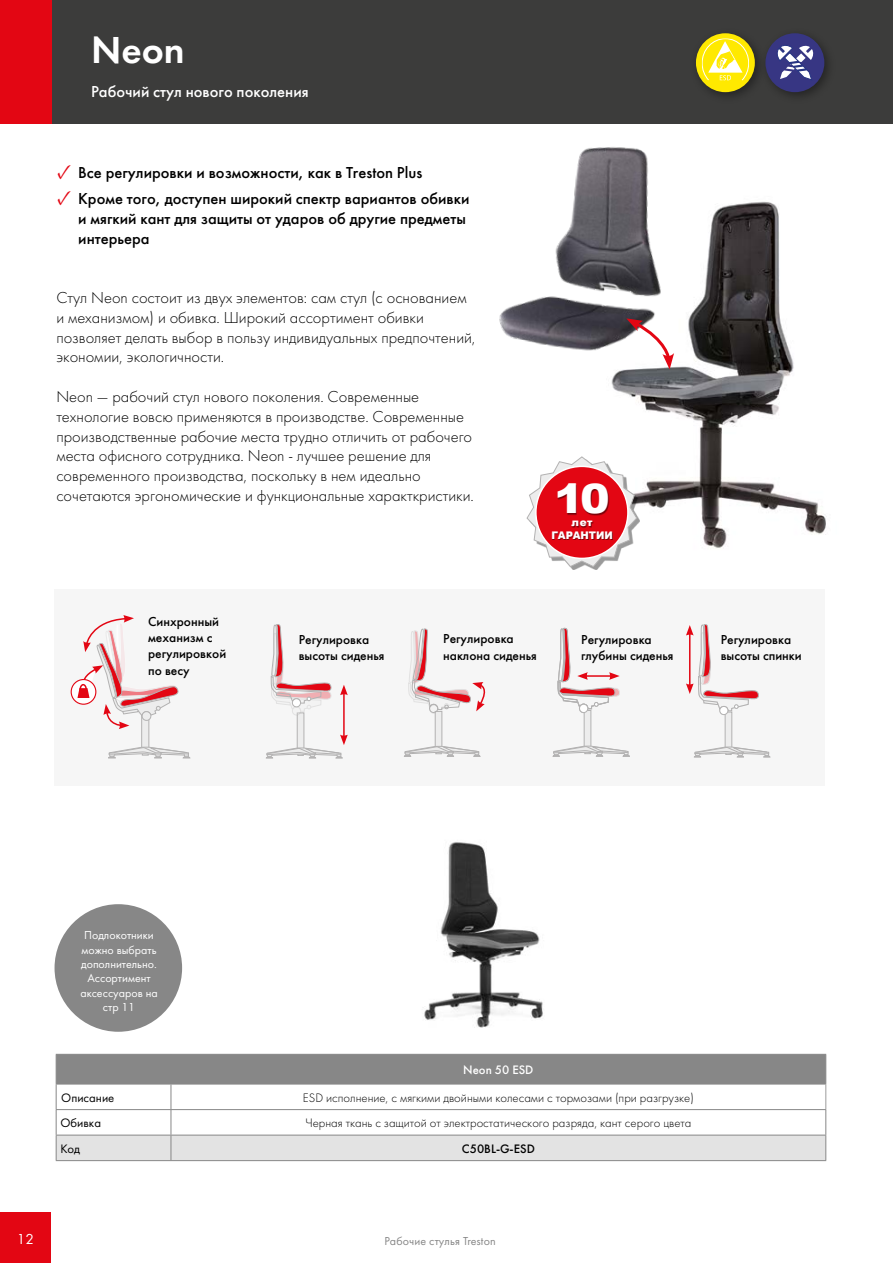
<style>
.page{position:relative;width:893px;height:1263px;background:#fff}
.page>*{position:absolute;margin:0;border:0;box-sizing:border-box;transform-origin:0 0}
.t1{font:900 40.5px "Arial";color:#fff;scale:1.1 1}
.t2{font:39px "Futura Demi";color:#fff}
.t3{font:300 16.5px/19.8px "Futura";color:#000}
.t4{font:500 16.5px/19.8px "Futura";color:#000}
.t5{font:500 16.5px "Futura";color:#fff}
.t6{font:15px "Futura";color:#fff}
.t7{font:500 13.5px/16.2px "Futura";color:#000}
.t8{font:300 12.75px "Futura";color:#000}
.t9{font:12.75px "Futura";color:#000}
.t10{font:500 12.75px "Futura";color:#000}
.t11{font:500 12.75px "Futura";color:#fff}
.t12{font:12px/14.4px "Futura";color:#fff;text-align:center}
.t13{font:12px "Futura";letter-spacing:.01em;color:#878787}
.t14{font:900 10.5px/12.6px "Arial";letter-spacing:-.01em;color:#fff;text-align:center}
.s1{font-family:"Minion Pro";font-weight:700;font-size:21px;color:#e30613}
</style>
<div class="page">
<div style="left:0;top:0;width:893px;height:123px;background:#3c3c3b"></div>
<div style="left:0;top:0;width:51px;height:124px;background:#e30613"></div>
<img style="left:424px;top:842px;width:119px;height:186px">
<img style="left:611px;top:201px;width:216px;height:347px">
<img style="left:499px;top:147px;width:178px;height:214px">
<svg style="left:626px;top:318px;width:48px;height:51px"></svg>
<div style="left:54px;top:589px;width:771px;height:196px;background:#f6f6f6"></div>
<svg style="left:266px;top:624px;width:82px;height:134px"></svg>
<svg style="left:686px;top:624px;width:85px;height:133px"></svg>
<svg style="left:404px;top:628px;width:82px;height:129px"></svg>
<svg style="left:552px;top:627px;width:78px;height:130px"></svg>
<div style="left:71px;top:679px;width:25px;height:26px;border:1px solid #e30613;border-radius:50%"></div>
<svg style="left:73px;top:615px;width:118px;height:143px"></svg>
<div style="left:79px;top:684px;width:8px;height:11px;border:2px solid #e30613;border-radius:50%"></div>
<div style="left:760px;top:27px;width:76px;height:77px;background:#000;opacity:.4"></div>
<div style="left:765px;top:33px;width:59px;height:59px;background:#373683;border-radius:50%"></div>
<svg style="left:777px;top:45px;width:37px;height:35px"></svg>
<div style="left:690px;top:27px;width:77px;height:77px;background:#000;opacity:.4"></div>
<div style="left:696px;top:33px;width:59px;height:59px;background:#ffe900;border-radius:50%"></div>
<svg style="left:702px;top:38px;width:47px;height:43px"></svg>
<div style="left:0;top:1212px;width:51px;height:51px;background:#e30613"></div>
<div style="left:55px;top:904px;width:127px;height:128px;background:#878787;border-radius:50%"></div>
<hr style="left:56px;top:1160px;width:115px;height:1px;background:#878787">
<hr style="left:171px;top:1160px;width:655px;height:1px;background:#878787">
<svg style="left:56px;top:1054px;width:770px;height:106px"></svg>
<div style="left:529px;top:459px;width:111px;height:111px;background:#000;opacity:.4"></div>
<svg style="left:526px;top:456px;width:112px;height:111px"></svg>
<div style="left:536px;top:466px;width:92px;height:92px;background:#e30613;border-radius:50%"></div>
<div style="left:553px;top:485px;width:60px;height:55px;background:#000;opacity:.46"></div>
<div style="left:535px;top:466px;width:94px;height:93px;border:2px solid #fff;border-radius:50%"></div>
<h2 class="t2" style="left:91px;top:26px;width:95px">Neon</h2>
<p class="t5" style="left:91px;top:82px;width:219px">Рабочий стул нового поколения</p>
<p class="t4" style="left:57px;top:163px;width:367px"><span class="s1">✓</span> Все регулировки и возможности, как в Treston Plus</p>
<p class="t4" style="left:78px;top:189px;width:393px;text-indent:-21px"><span class="s1">✓</span> Кроме того, доступен широкий спектр вариантов обивки и мягкий кант для защиты от ударов об другие предметы интерьера</p>
<p class="t3" style="left:56px;top:288px;width:421px">Стул Neon состоит из двух элементов: сам стул (с основанием и механизмом) и обивка. Широкий ассортимент обивки позволяет делать выбор в пользу индивидуальных предпочтений, экономии, экологичности.</p>
<p class="t3" style="left:56px;top:387px;width:419px">Neon — рабочий стул нового поколения. Современные технологие вовсю применяются в производстве. Современные производственные рабочие места трудно отличить от рабочего места офисного сотрудника. Neon - лучшее решение для современного производства, поскольку в нем идеально сочетаются эргономические и функциональные характкристики.</p>
<h1 class="t1" style="left:554px;top:469px;width:52px">10</h1>
<p class="t14" style="left:551px;top:515px;width:63px">лет<br>ГАРАНТИИ</p>
<p class="t7" style="left:148px;top:613px;width:80px">Синхронный механизм с регулировкой по весу</p>
<p class="t7" style="left:443px;top:631px;width:95px">Регулировка наклона сиденья</p>
<p class="t7" style="left:581px;top:632px;width:94px">Регулировка глубины сиденья</p>
<p class="t7" style="left:299px;top:631px;width:87px">Регулировка высоты сиденья</p>
<p class="t7" style="left:721px;top:631px;width:83px">Регулировка высоты спинки</p>
<p class="t12" style="left:80px;top:928px;width:79px">Подлокотники можно выбрать дополнительно.<br>Ассортимент аксессуаров на стр 11</p>
<p class="t11" style="left:463px;top:1062px;width:72px">Neon 50 ESD</p>
<p class="t9" style="left:61px;top:1090px;width:55px">Описание</p>
<p class="t8" style="left:303px;top:1090px;width:392px">ESD исполнение, с мягкими двойными колесами с тормозами (при разгрузке)</p>
<p class="t9" style="left:60px;top:1115px;width:42px">Обивка</p>
<p class="t8" style="left:305px;top:1115px;width:387px">Черная ткань с защитой от электростатического разряда, кант серого цвета</p>
<p class="t9" style="left:60px;top:1141px;width:21px">Код</p>
<p class="t10" style="left:462px;top:1140px;width:74px">C50BL-G-ESD</p>
<p class="t6" style="left:17px;top:1230px;width:19px">12</p>
<p class="t13" style="left:384px;top:1234px;width:113px">Рабочие стулья Treston</p>
</div>
